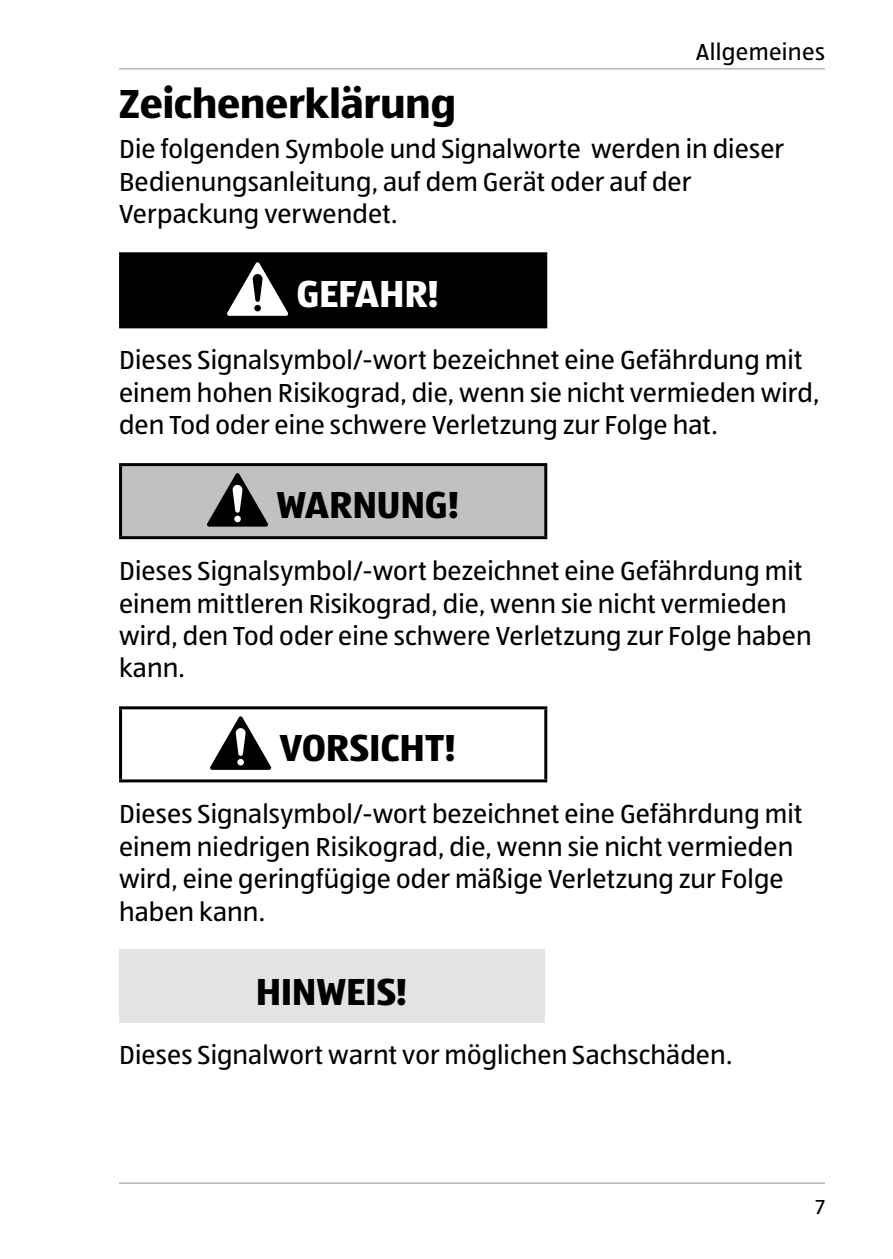
<style>
.page{position:relative;width:893px;height:1259px;background:#fff}
.page>*{position:absolute;margin:0;border:0;box-sizing:border-box;transform-origin:0 0}
.t1{font:700 42px "ALDISUEDOT";color:#000}
.t2{font:700 39px "ALDISUEDOT";letter-spacing:-.005em;color:#000}
.t3{font:700 39px "ALDISUEDOT";letter-spacing:-.01em;color:#fff}
.t4{font:27px/32.4px "ALDISUEDOT";color:#000}
.t5{font:24px "ALDISUEDOT";letter-spacing:.015em;color:#000}
.t6{font:21px "ALDISUEDOT";color:#000}
</style>
<div class="page">
<hr style="left:119px;top:68px;width:706px;height:2px;background:#b8b7b7">
<hr style="left:119px;top:1182px;width:706px;height:2px;background:#b8b7b7">
<div style="left:121px;top:254px;width:425px;height:73px;background:#000"></div>
<hr style="left:119px;top:252px;width:428px;height:3px;background:#000">
<hr style="left:119px;top:255px;width:3px;height:70px;background:#000">
<hr style="left:544px;top:255px;width:3px;height:70px;background:#000">
<hr style="left:119px;top:325px;width:428px;height:3px;background:#000">
<svg style="left:227px;top:262px;width:61px;height:54px"></svg>
<div style="left:121px;top:464px;width:425px;height:74px;background:#c1c1c1"></div>
<hr style="left:119px;top:463px;width:428px;height:3px;background:#000">
<hr style="left:119px;top:466px;width:3px;height:70px;background:#000">
<hr style="left:544px;top:466px;width:3px;height:70px;background:#000">
<hr style="left:119px;top:536px;width:428px;height:3px;background:#000">
<svg style="left:207px;top:473px;width:61px;height:53px"></svg>
<hr style="left:119px;top:706px;width:428px;height:3px;background:#000">
<hr style="left:119px;top:709px;width:3px;height:70px;background:#000">
<hr style="left:544px;top:709px;width:3px;height:70px;background:#000">
<hr style="left:119px;top:779px;width:428px;height:3px;background:#000">
<svg style="left:210px;top:716px;width:61px;height:54px"></svg>
<div style="left:119px;top:949px;width:425px;height:73px;background:#e3e3e3"></div>
<p class="t5" style="left:696px;top:36px;width:131px">Allgemeines</p>
<h1 class="t1" style="left:119px;top:75px;width:338px">Zeichenerklärung</h1>
<p class="t4" style="left:119px;top:132px;width:666px">Die folgenden Symbole und Signalworte werden in dieser<br>Bedienungsanleitung, auf dem Gerät oder auf der<br>Verpackung verwendet.</p>
<h2 class="t3" style="left:296px;top:267px;width:144px">GEFAHR!</h2>
<p class="t4" style="left:119px;top:343px;width:702px">Dieses Signalsymbol/-wort bezeichnet eine Gefährdung mit einem hohen Risikograd, die, wenn sie nicht vermieden wird, den Tod oder eine schwere Verletzung zur Folge hat.</p>
<h2 class="t2" style="left:276px;top:478px;width:184px">WARNUNG!</h2>
<p class="t4" style="left:119px;top:554px;width:694px">Dieses Signalsymbol/-wort bezeichnet eine Gefährdung mit einem mittleren Risikograd, die, wenn sie nicht vermieden wird, den Tod oder eine schwere Verletzung zur Folge haben kann.</p>
<h2 class="t2" style="left:279px;top:721px;width:178px">VORSICHT!</h2>
<p class="t4" style="left:119px;top:797px;width:685px">Dieses Signalsymbol/-wort bezeichnet eine Gefährdung mit einem niedrigen Risikograd, die, wenn sie nicht vermieden wird, eine geringfügige oder mäßige Verletzung zur Folge haben kann.</p>
<h2 class="t2" style="left:256px;top:966px;width:153px">HINWEIS!</h2>
<p class="t4" style="left:119px;top:1037px;width:615px">Dieses Signalwort warnt vor möglichen Sachschäden.</p>
<p class="t6" style="left:816px;top:1193px;width:11px">7</p>
</div>
